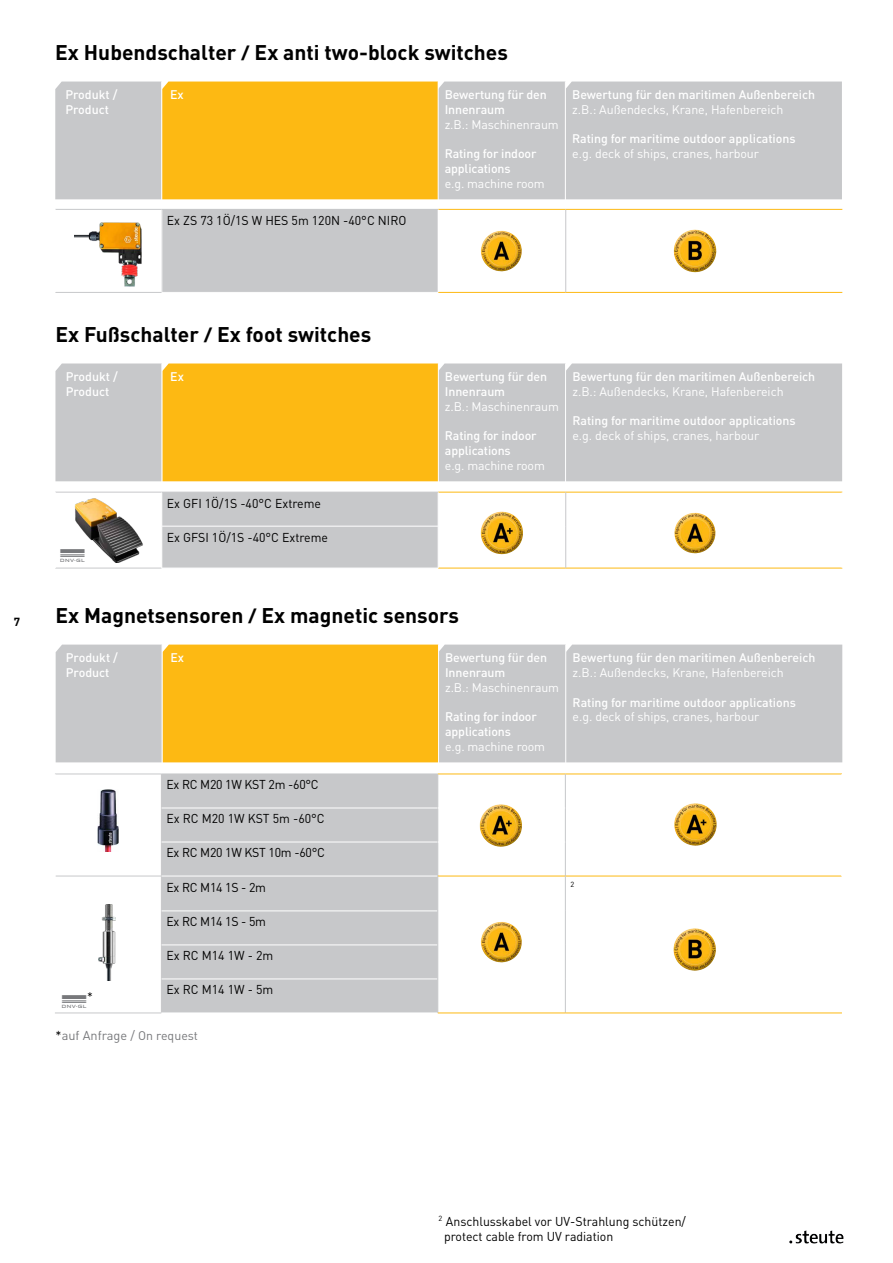
<style>
.page{position:relative;width:893px;height:1263px;background:#fff}
.page>*{position:absolute;margin:0;border:0;box-sizing:border-box;transform-origin:0 0}
.t1{font:700 21px "DIN";color:#000}
.t2{font:18px "Sign Version 17";color:#77787b}
.t3{font:12.75px/15.8px "DIN";color:#000}
.t4{font:12.75px "DIN";letter-spacing:-.02em;color:#000}
.t5{font:12.75px "DIN Pro";color:#77787b}
.t6{font:500 12.3px/14.9px "DIN";letter-spacing:-.005em;color:#fff}
.t7{font:12.3px "DIN";letter-spacing:-.005em;color:#fff}
.t8{font:700 11.7px "DIN";color:#000}
.t9{font:7.35px "DIN Pro";color:#000}
.s1{font-size:17.25px}
.s2{color:#000}
.s3{font-size:12.3px}
</style>
<div class="page">
<svg style="left:55px;top:82px;width:787px;height:117px;background:#dac289"></svg>
<svg style="left:55px;top:363px;width:787px;height:118px;background:#dac38a"></svg>
<svg style="left:56px;top:645px;width:786px;height:117px;background:#dac289"></svg>
<hr style="left:438px;top:82px;width:1px;height:216px;background:#fff">
<hr style="left:565px;top:82px;width:1px;height:121px;background:#fff">
<hr style="left:161px;top:82px;width:1px;height:216px;background:#fff">
<hr style="left:438px;top:363px;width:1px;height:206px;background:#fff">
<hr style="left:565px;top:363px;width:1px;height:122px;background:#fff">
<hr style="left:162px;top:363px;width:1px;height:206px;background:#fff">
<hr style="left:438px;top:645px;width:1px;height:370px;background:#fff">
<hr style="left:565px;top:645px;width:1px;height:121px;background:#fff">
<hr style="left:162px;top:645px;width:1px;height:370px;background:#fff">
<svg style="left:56px;top:789px;width:105px;height:224px"></svg>
<div style="left:162px;top:775px;width:276px;height:238px;background:#c7c8ca"></div>
<hr style="left:55px;top:774px;width:106px;height:1px;background:#c7c8ca">
<hr style="left:55px;top:876px;width:106px;height:1px;background:#c7c8ca">
<hr style="left:55px;top:774px;width:1px;height:34px;background:#fff">
<hr style="left:55px;top:876px;width:1px;height:35px;background:#fff">
<hr style="left:55px;top:1013px;width:106px;height:1px;background:#c7c8ca">
<hr style="left:161px;top:774px;width:277px;height:1px;background:#c7c8ca">
<hr style="left:161px;top:774px;width:1px;height:34px;background:#c7c8ca">
<hr style="left:161px;top:808px;width:1px;height:34px;background:#c7c8ca">
<hr style="left:161px;top:842px;width:1px;height:34px;background:#c7c8ca">
<hr style="left:161px;top:876px;width:1px;height:35px;background:#c7c8ca">
<hr style="left:161px;top:911px;width:1px;height:34px;background:#c7c8ca">
<hr style="left:161px;top:945px;width:1px;height:34px;background:#c7c8ca">
<hr style="left:161px;top:979px;width:1px;height:34px;background:#c7c8ca">
<hr style="left:162px;top:808px;width:276px;height:1px;background:#fff">
<hr style="left:162px;top:842px;width:276px;height:1px;background:#fff">
<hr style="left:162px;top:876px;width:276px;height:1px;background:#fff">
<hr style="left:162px;top:911px;width:276px;height:1px;background:#fff">
<hr style="left:162px;top:945px;width:276px;height:1px;background:#fff">
<hr style="left:162px;top:979px;width:276px;height:1px;background:#fff">
<hr style="left:565px;top:774px;width:277px;height:1px;background:#fdb913">
<hr style="left:565px;top:876px;width:277px;height:1px;background:#fdb913">
<hr style="left:841px;top:774px;width:1px;height:34px;background:#fff">
<hr style="left:438px;top:774px;width:127px;height:1px;background:#fdb913">
<hr style="left:438px;top:774px;width:1px;height:34px;background:#c7c8ca">
<hr style="left:438px;top:808px;width:1px;height:34px;background:#c7c8ca">
<hr style="left:438px;top:842px;width:1px;height:34px;background:#c7c8ca">
<hr style="left:565px;top:774px;width:1px;height:34px;background:#c7c8ca">
<hr style="left:565px;top:808px;width:1px;height:34px;background:#c7c8ca">
<hr style="left:565px;top:842px;width:1px;height:34px;background:#c7c8ca">
<hr style="left:438px;top:808px;width:127px;height:1px;background:#fff">
<hr style="left:438px;top:842px;width:127px;height:1px;background:#fff">
<hr style="left:438px;top:876px;width:127px;height:1px;background:#fdb913">
<hr style="left:438px;top:876px;width:1px;height:35px;background:#c7c8ca">
<hr style="left:438px;top:911px;width:1px;height:34px;background:#c7c8ca">
<hr style="left:438px;top:945px;width:1px;height:34px;background:#c7c8ca">
<hr style="left:438px;top:979px;width:1px;height:34px;background:#c7c8ca">
<hr style="left:565px;top:876px;width:1px;height:35px;background:#c7c8ca">
<hr style="left:565px;top:911px;width:1px;height:34px;background:#c7c8ca">
<hr style="left:565px;top:945px;width:1px;height:34px;background:#c7c8ca">
<hr style="left:565px;top:979px;width:1px;height:34px;background:#c7c8ca">
<hr style="left:565px;top:1013px;width:277px;height:1px;background:#fdb913">
<hr style="left:438px;top:1013px;width:127px;height:1px;background:#fdb913">
<img style="left:98px;top:790px;width:21px;height:62px">
<img style="left:98px;top:905px;width:17px;height:75px">
<div style="left:162px;top:209px;width:276px;height:83px;background:#c7c8ca"></div>
<hr style="left:55px;top:209px;width:107px;height:1px;background:#c7c8ca">
<hr style="left:55px;top:292px;width:107px;height:1px;background:#c7c8ca">
<hr style="left:162px;top:210px;width:1px;height:82px;background:#fff">
<hr style="left:438px;top:209px;width:128px;height:1px;background:#fdb913">
<hr style="left:566px;top:209px;width:276px;height:1px;background:#fdb913">
<hr style="left:438px;top:292px;width:128px;height:1px;background:#fdb913">
<hr style="left:566px;top:292px;width:276px;height:1px;background:#fdb913">
<hr style="left:565px;top:210px;width:1px;height:82px;background:#c7c8ca">
<img style="left:75px;top:222px;width:67px;height:65px">
<div style="left:163px;top:493px;width:275px;height:75px;background:#c7c8ca"></div>
<hr style="left:55px;top:568px;width:107px;height:1px;background:#c7c8ca">
<hr style="left:438px;top:492px;width:128px;height:1px;background:#fdb913">
<hr style="left:438px;top:568px;width:128px;height:1px;background:#fdb913">
<hr style="left:438px;top:492px;width:1px;height:34px;background:#fff">
<hr style="left:566px;top:492px;width:276px;height:1px;background:#fdb913">
<hr style="left:566px;top:568px;width:276px;height:1px;background:#fdb913">
<hr style="left:565px;top:492px;width:1px;height:34px;background:#c7c8ca">
<hr style="left:565px;top:526px;width:1px;height:42px;background:#c7c8ca">
<hr style="left:55px;top:492px;width:107px;height:1px;background:#c7c8ca">
<hr style="left:55px;top:492px;width:1px;height:34px;background:#fff">
<hr style="left:162px;top:526px;width:276px;height:1px;background:#fff">
<hr style="left:162px;top:492px;width:276px;height:1px;background:#c7c8ca">
<img style="left:75px;top:498px;width:68px;height:65px">
<img style="left:481px;top:512px;width:31px;height:42px">
<img style="left:480px;top:231px;width:42px;height:40px">
<img style="left:674px;top:230px;width:31px;height:42px">
<img style="left:674px;top:513px;width:42px;height:40px">
<img style="left:480px;top:804px;width:31px;height:43px">
<img style="left:674px;top:803px;width:31px;height:43px">
<img style="left:673px;top:928px;width:29px;height:43px">
<img style="left:480px;top:922px;width:42px;height:40px">
<img style="left:795px;top:1230px;width:48px;height:13px">
<h1 class="t1" style="left:55px;top:39px;width:454px">Ex Hubendschalter <span class="s1">/</span> Ex anti two-block switches</h1>
<p class="t6" style="left:445px;top:87px;width:104px">Bewertung für den<br>Innenraum</p>
<p class="t7" style="left:445px;top:116px;width:115px">z.B.: Maschinenraum</p>
<p class="t6" style="left:445px;top:146px;width:93px">Rating for indoor applications</p>
<p class="t7" style="left:445px;top:176px;width:101px">e.g. machine room</p>
<p class="t6" style="left:65px;top:87px;width:54px">Produkt /<br>Product</p>
<p class="t6" style="left:170px;top:87px;width:15px">Ex</p>
<p class="t3" style="left:167px;top:212px;width:241px">Ex ZS 73 1Ö/1S W HES 5m 120N -40°C NIRO</p>
<p class="t6" style="left:572px;top:87px;width:244px">Bewertung für den maritimen Außenbereich</p>
<p class="t7" style="left:572px;top:102px;width:213px">z.B.: Außendecks, Krane, Hafenbereich</p>
<p class="t6" style="left:572px;top:131px;width:225px">Rating for maritime outdoor applications</p>
<p class="t7" style="left:572px;top:146px;width:188px">e.g. deck of ships, cranes, harbour</p>
<p class="t8" style="left:14px;top:614px;width:8px">7</p>
<h1 class="t1" style="left:55px;top:321px;width:317px">Ex Fußschalter <span class="s1">/</span> Ex foot switches</h1>
<p class="t6" style="left:66px;top:369px;width:54px">Produkt /<br>Product</p>
<h2 class="t2" style="left:60px;top:546px;width:27px">&lt;</h2>
<p class="t6" style="left:170px;top:369px;width:15px">Ex</p>
<p class="t3" style="left:167px;top:495px;width:156px">Ex GFI 1Ö/1S -40°C Extreme</p>
<p class="t3" style="left:167px;top:529px;width:163px">Ex GFSI 1Ö/1S -40°C Extreme</p>
<p class="t6" style="left:445px;top:369px;width:104px">Bewertung für den<br>Innenraum</p>
<p class="t7" style="left:445px;top:398px;width:115px">z.B.: Maschinenraum</p>
<p class="t6" style="left:445px;top:428px;width:93px">Rating for indoor applications</p>
<p class="t7" style="left:445px;top:458px;width:101px">e.g. machine room</p>
<p class="t6" style="left:572px;top:369px;width:244px">Bewertung für den maritimen Außenbereich</p>
<p class="t7" style="left:572px;top:384px;width:213px">z.B.: Außendecks, Krane, Hafenbereich</p>
<p class="t6" style="left:572px;top:413px;width:225px">Rating for maritime outdoor applications</p>
<p class="t7" style="left:572px;top:428px;width:188px">e.g. deck of ships, cranes, harbour</p>
<h1 class="t1" style="left:55px;top:602px;width:405px">Ex Magnetsensoren <span class="s1">/</span> Ex magnetic sensors</h1>
<p class="t6" style="left:445px;top:650px;width:104px">Bewertung für den<br>Innenraum</p>
<p class="t7" style="left:445px;top:679px;width:115px">z.B.: Maschinenraum</p>
<p class="t6" style="left:445px;top:709px;width:93px">Rating for indoor applications</p>
<p class="t7" style="left:445px;top:739px;width:101px">e.g. machine room</p>
<p class="t6" style="left:66px;top:650px;width:54px">Produkt /<br>Product</p>
<p class="t6" style="left:170px;top:650px;width:15px">Ex</p>
<p class="t6" style="left:573px;top:650px;width:244px">Bewertung für den maritimen Außenbereich</p>
<p class="t7" style="left:573px;top:665px;width:213px">z.B.: Außendecks, Krane, Hafenbereich</p>
<p class="t6" style="left:573px;top:694px;width:225px">Rating for maritime outdoor applications</p>
<p class="t7" style="left:573px;top:709px;width:188px">e.g. deck of ships, cranes, harbour</p>
<p class="t4" style="left:166px;top:777px;width:154px">Ex RC M20 1W KST 2m -60°C</p>
<p class="t3" style="left:166px;top:811px;width:160px">Ex RC M20 1W KST 5m -60°C</p>
<p class="t4" style="left:166px;top:845px;width:160px">Ex RC M20 1W KST 10m -60°C</p>
<p class="t4" style="left:166px;top:879px;width:101px">Ex RC M14 1S - 2m</p>
<p class="t9" style="left:570px;top:879px;width:5px">2</p>
<p class="t4" style="left:166px;top:914px;width:101px">Ex RC M14 1S - 5m</p>
<p class="t3" style="left:166px;top:948px;width:108px">Ex RC M14 1W - 2m</p>
<p class="t3" style="left:166px;top:982px;width:108px">Ex RC M14 1W - 5m</p>
<h2 class="t2" style="left:62px;top:991px;width:33px">&lt;<sup>*</sup></h2>
<p class="t5" style="left:56px;top:1027px;width:144px"><span class="s2">*</span>auf Anfrage / <span class="s3">On request</span></p>
<p class="t3" style="left:444px;top:1213px;width:243px;text-indent:-6px"><sup>2</sup> Anschlusskabel vor UV-Strahlung schützen/ protect cable from UV radiation</p>
</div>
